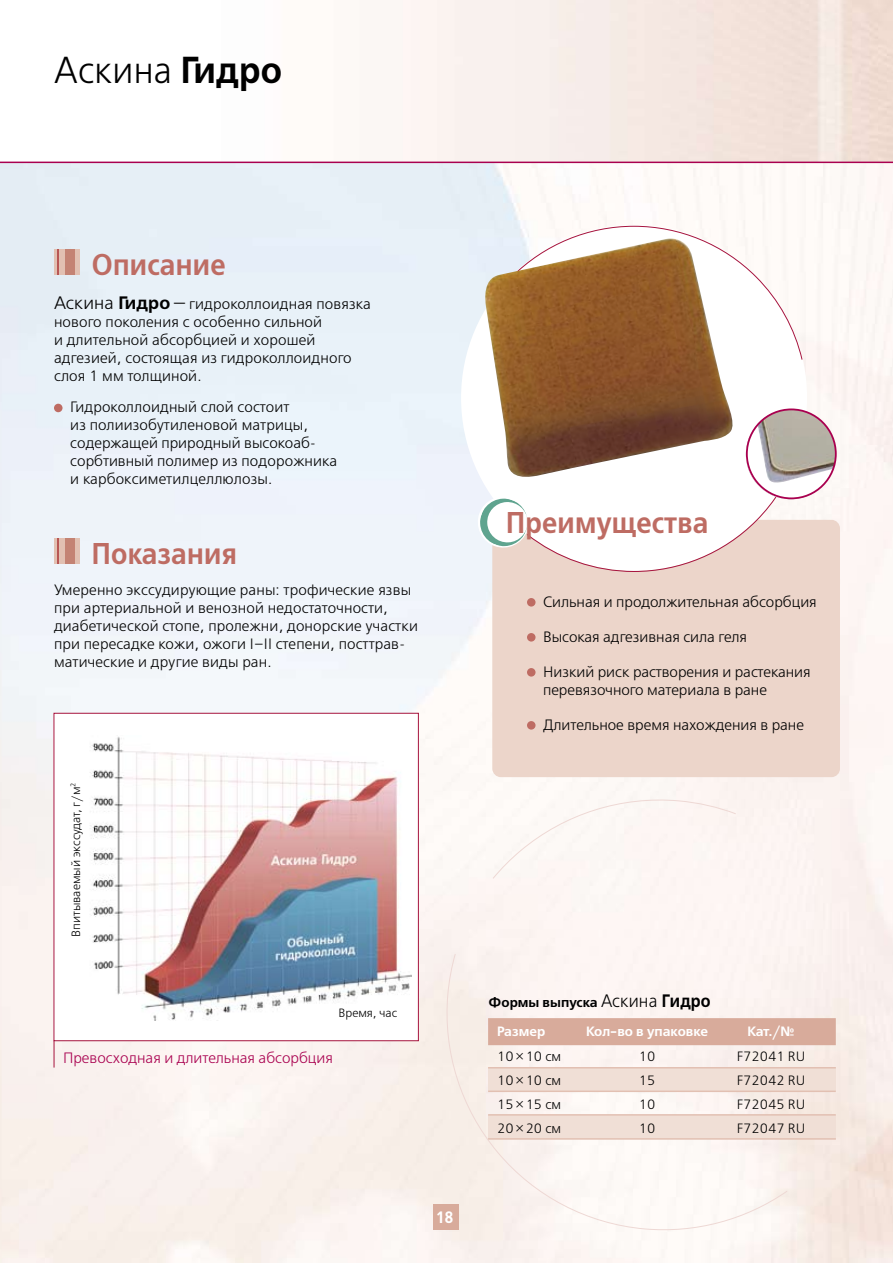
<style>
.page{position:relative;width:893px;height:1263px;background:#fff}
.page>*{position:absolute;margin:0;border:0;box-sizing:border-box;transform-origin:0 0}
.t1{font:37.5px "Free Set C";letter-spacing:.01em;color:#000;scale:.94 1}
.t2{font:700 30px "Free Set C";letter-spacing:.01em;color:#be6c63;scale:.9 1}
.t3{font:700 16.5px "Free Set C";color:#fff;scale:.9 1}
.t4{font:15px/18px "Free Set C";letter-spacing:.01em;color:#000}
.t5{font:15px "Free Set C";color:#a9004f}
.t6{font:300 13.5px "Free Set";color:#000}
.t7{font:700 13.5px "Free Set C";color:#fff}
.t8{font:700 13.5px "Free Set C";color:#000}
.t9{font:12px "Free Set C";color:#000}
.s1{font-weight:700}
.s2{font-size:18px}
.s3{font-weight:700;font-size:18px}
.s4{font-weight:400;font-size:18px}
</style>
<div class="page">
<img style="left:0;top:163px;width:893px;height:1100px">
<div style="left:54px;top:713px;width:365px;height:327px;background:#fff"></div>
<hr style="left:0;top:162px;width:893px;height:1px;background:#a9004f">
<div style="left:433px;top:1204px;width:25px;height:25px;background:#d8ab9b"></div>
<div style="left:54px;top:713px;width:365px;height:328px;border:1px solid #a6133d"></div>
<div style="left:488px;top:1068px;width:348px;height:23px;background:#f0dfd6"></div>
<div style="left:488px;top:1115px;width:348px;height:24px;background:#f0dfd6"></div>
<div style="left:488px;top:1018px;width:348px;height:27px;background:#d8ab9b"></div>
<hr style="left:488px;top:1067px;width:348px;height:1px;background:#e2c0b2">
<hr style="left:488px;top:1090px;width:348px;height:2px;background:#e2c0b2">
<hr style="left:488px;top:1114px;width:348px;height:1px;background:#e2c0b2">
<div style="left:492px;top:520px;width:348px;height:257px;background:#ecd5ca;border-radius:9px"></div>
<div style="left:461px;top:225px;width:346px;height:346px;background:#fff;border-radius:50%"></div>
<svg style="left:511px;top:225px;width:292px;height:135px"></svg>
<svg style="left:54px;top:1040px;width:1px;height:27px"></svg>
<svg style="left:443px;top:796px;width:345px;height:437px"></svg>
<svg style="left:745px;top:409px;width:91px;height:90px"></svg>
<img style="left:757px;top:409px;width:79px;height:74px">
<img style="left:483px;top:238px;width:254px;height:215px">
<div style="left:746px;top:408px;width:91px;height:91px;border:2px solid #a9004f;border-radius:50%"></div>
<svg style="left:475px;top:453px;width:323px;height:119px"></svg>
<img style="left:55px;top:736px;width:357px;height:284px">
<div style="left:54px;top:249px;width:26px;height:26px;background:#e2c0b2"></div>
<svg style="left:58px;top:249px;width:1px;height:26px"></svg>
<div style="left:65px;top:249px;width:9px;height:26px;background:#c48374"></div>
<div style="left:54px;top:404px;width:9px;height:8px;background:#be6c63;border-radius:50%"></div>
<div style="left:54px;top:538px;width:26px;height:26px;background:#e2c0b2"></div>
<svg style="left:58px;top:538px;width:1px;height:26px"></svg>
<div style="left:65px;top:538px;width:9px;height:26px;background:#c48374"></div>
<div style="left:527px;top:598px;width:8px;height:8px;background:#be6c63;border-radius:50%"></div>
<div style="left:527px;top:633px;width:8px;height:8px;background:#be6c63;border-radius:50%"></div>
<div style="left:527px;top:668px;width:8px;height:9px;background:#be6c63;border-radius:50%"></div>
<div style="left:527px;top:721px;width:8px;height:9px;background:#be6c63;border-radius:50%"></div>
<hr style="left:488px;top:1138px;width:348px;height:2px;background:#e2c0b2">
<h1 class="t1" style="left:54px;top:48px;width:244px">Aскина <span class="s1">Гидро</span></h1>
<h2 class="t2" style="left:92px;top:247px;width:150px">Описание</h2>
<p class="t4" style="left:54px;top:296px;width:318px"><span class="s2">Аскина</span> <span class="s3">Гидро</span><span class="s2">—</span> гидроколлоидная повязка нового поколения с особенно сильной<br>и длительной абсорбцией и хорошей адгезией, состоящая из гидроколлоидного слоя 1 мм толщиной.</p>
<p class="t4" style="left:70px;top:398px;width:268px">Гидроколлоидный слой состоит<br>из полиизобутиленовой матрицы, содержащей природный высокоаб&shy;сорбтивный полимер из подорожника и карбоксиметилцеллюлозы.</p>
<h2 class="t2" style="left:92px;top:536px;width:163px">Показания</h2>
<p class="t4" style="left:54px;top:581px;width:365px">Умеренно экссудирующие раны: трофические язвы при артериальной и венозной недостаточности, диабетической стопе, пролежни, донорские участки при пересадке кожи, ожоги I–II степени, посттрав&shy;матические и другие виды ран.</p>
<p class="t9" style="left:69px;top:936px;width:155px;rotate:-90deg">Впитываемый экссудат, г/м<sup>2</sup></p>
<p class="t9" style="left:339px;top:1006px;width:60px">Время, час</p>
<p class="t5" style="left:63px;top:1049px;width:271px">Превосходная и длительная абсорбция</p>
<p class="t3" style="left:436px;top:1207px;width:21px">18</p>
<h2 class="t2" style="left:506px;top:505px;width:226px">Преимущества</h2>
<p class="t4" style="left:543px;top:593px;width:275px">Сильная и продолжительная абсорбция</p>
<p class="t4" style="left:543px;top:628px;width:206px">Высокая адгезивная сила геля</p>
<p class="t4" style="left:543px;top:663px;width:269px">Низкий риск растворения и растекания перевязочного материала в ране</p>
<p class="t4" style="left:543px;top:716px;width:262px">Длительное время нахождения в ране</p>
<p class="t8" style="left:489px;top:994px;width:224px">Формы выпуска <span class="s4">Аскина</span> <span class="s2">Гидро</span></p>
<p class="t7" style="left:497px;top:1023px;width:50px">Размер</p>
<p class="t7" style="left:586px;top:1023px;width:123px">Кол-во в упаковке</p>
<p class="t7" style="left:748px;top:1023px;width:49px">Кат./№</p>
<p class="t6" style="left:497px;top:1049px;width:66px">10×10 см</p>
<p class="t6" style="left:639px;top:1049px;width:18px">10</p>
<p class="t6" style="left:737px;top:1049px;width:70px">F72041 RU</p>
<p class="t6" style="left:497px;top:1073px;width:66px">10×10 см</p>
<p class="t6" style="left:639px;top:1073px;width:18px">15</p>
<p class="t6" style="left:737px;top:1073px;width:70px">F72042 RU</p>
<p class="t6" style="left:497px;top:1096px;width:66px">15×15 см</p>
<p class="t6" style="left:639px;top:1096px;width:18px">10</p>
<p class="t6" style="left:737px;top:1096px;width:70px">F72045 RU</p>
<p class="t6" style="left:497px;top:1120px;width:66px">20×20 см</p>
<p class="t6" style="left:639px;top:1120px;width:18px">10</p>
<p class="t6" style="left:737px;top:1120px;width:70px">F72047 RU</p>
</div>
